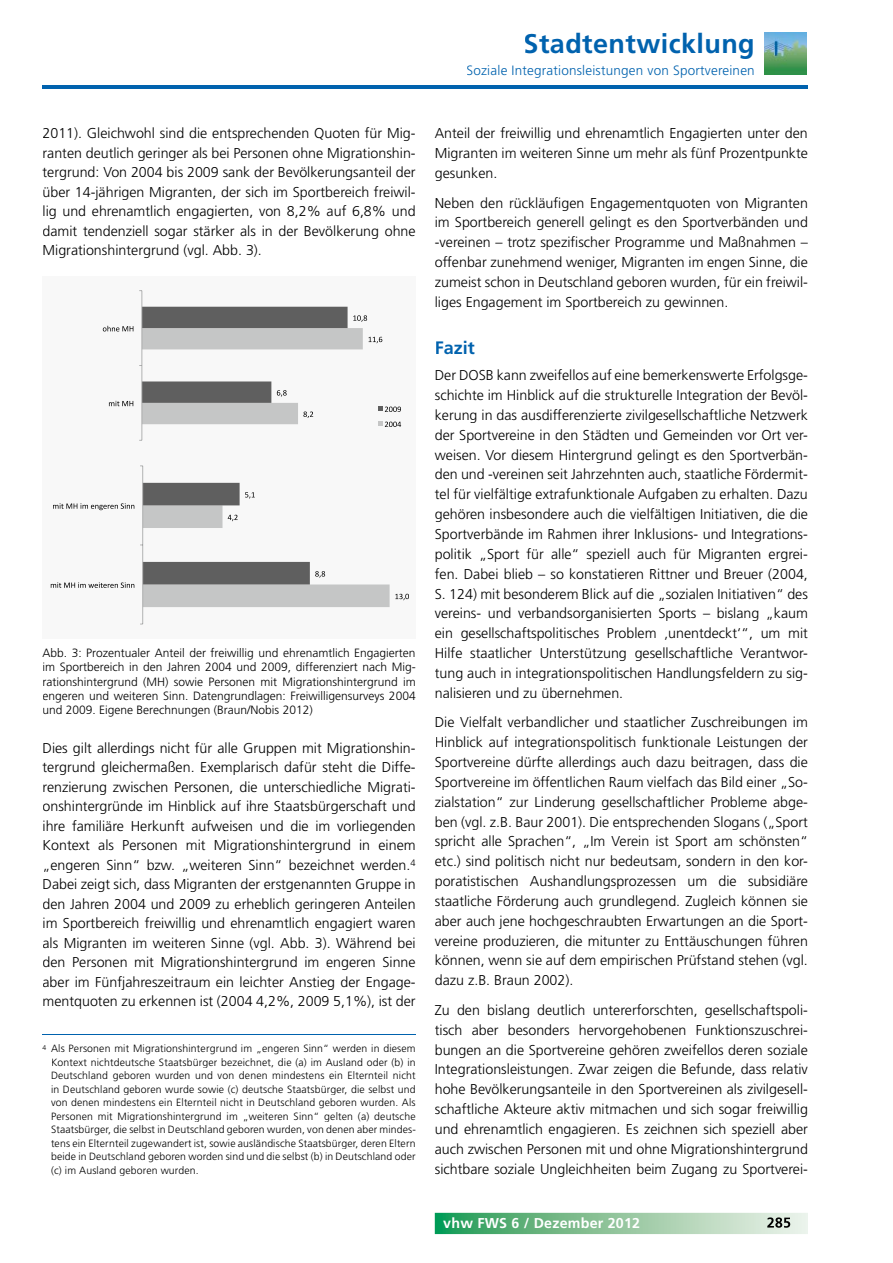
<style>
.page{position:relative;width:893px;height:1263px;background:#fff}
.page>*{position:absolute;margin:0;border:0;box-sizing:border-box;transform-origin:0 0}
.t1{font:700 27px "Frutiger LT";letter-spacing:.015em;color:#0062ae}
.t2{font:700 18px "Frutiger LT";color:#0062ae}
.t3{font:300 14.25px/19.8px "Frutiger LT";color:#000;text-align:justify}
.t4{font:700 14.25px "Frutiger LT";letter-spacing:.015em;color:#fff}
.t5{font:300 13.5px "Frutiger LT";letter-spacing:.015em;color:#0062ae}
.t6{font:300 12px/14.4px "Frutiger CE";color:#000;text-align:justify}
.t7{font:300 10.5px/13.5px "Frutiger LT";letter-spacing:.015em;color:#000;text-align:justify}
</style>
<div class="page">
<hr style="left:43px;top:86px;width:765px;height:3px;background:#0062ae">
<svg style="left:435px;top:1213px;width:373px;height:21px;background:#8bc59d"></svg>
<img style="left:764px;top:32px;width:42px;height:43px">
<img style="left:767px;top:1217px;width:23px;height:11px">
<hr style="left:43px;top:1034px;width:373px;height:1px;background:#0062ae">
<div style="left:43px;top:276px;width:373px;height:363px;background:#f8f8f8"></div>
<hr style="left:141px;top:291px;width:1px;height:149px;background:#a4a5a5">
<svg style="left:109px;top:401px;width:24px;height:5px"></svg>
<svg style="left:103px;top:326px;width:30px;height:5px"></svg>
<svg style="left:139px;top:307px;width:262px;height:120px"></svg>
<hr style="left:142px;top:466px;width:1px;height:158px;background:#a4a5a5">
<svg style="left:51px;top:582px;width:83px;height:6px"></svg>
<svg style="left:53px;top:503px;width:81px;height:7px"></svg>
<svg style="left:140px;top:483px;width:269px;height:124px"></svg>
<h1 class="t1" style="left:524px;top:28px;width:233px">Stadtentwicklung</h1>
<p class="t5" style="left:466px;top:62px;width:290px">Soziale Integrationsleistungen von Sportvereinen</p>
<p class="t3" style="left:43px;top:124px;width:375px">2011). Gleichwohl sind die entsprechenden Quoten für Mig&shy;ranten deutlich geringer als bei Personen ohne Migrationshin&shy;tergrund: Von 2004 bis 2009 sank der Bevölkerungsanteil der über 14-jährigen Migranten, der sich im Sportbereich freiwil&shy;lig und ehrenamtlich engagierten, von 8,2% auf 6,8% und damit tendenziell sogar stärker als in der Bevölkerung ohne Migrationshintergrund (vgl. Abb. 3).</p>
<p class="t6" style="left:43px;top:645px;width:375px">Abb. 3: Prozentualer Anteil der freiwillig und ehrenamtlich Engagierten im Sportbereich in den Jahren 2004 und 2009, differenziert nach Mig&shy;rationshintergrund (MH) sowie Personen mit Migrationshintergrund im engeren und weiteren Sinn. Datengrundlagen: Freiwilligensurveys 2004 und 2009. Eigene Berechnungen (Braun/Nobis 2012)</p>
<p class="t3" style="left:43px;top:738px;width:375px">Dies gilt allerdings nicht für alle Gruppen mit Migrationshin&shy;tergrund gleichermaßen. Exemplarisch dafür steht die Diffe&shy;renzierung zwischen Personen, die unterschiedliche Migrati&shy;onshintergründe im Hinblick auf ihre Staatsbürgerschaft und ihre familiäre Herkunft aufweisen und die im vorliegenden Kontext als Personen mit Migrationshintergrund in einem „engeren Sinn“ bzw. „weiteren Sinn“ bezeichnet werden.<sup>4<br></sup>Dabei zeigt sich, dass Migranten der erstgenannten Gruppe in den Jahren 2004 und 2009 zu erheblich geringeren Anteilen im Sportbereich freiwillig und ehrenamtlich engagiert waren als Migranten im weiteren Sinne (vgl. Abb. 3). Während bei den Personen mit Migrationshintergrund im engeren Sinne aber im Fünfjahreszeitraum ein leichter Anstieg der Engage&shy;mentquoten zu erkennen ist (2004 4,2%, 2009 5,1%), ist der</p>
<p class="t7" style="left:51px;top:1042px;width:366px;text-indent:-9px"><sup>4</sup> Als Personen mit Migrationshintergrund im „engeren Sinn“ werden in diesem Kontext nichtdeutsche Staatsbürger bezeichnet, die (a) im Ausland oder (b) in Deutschland geboren wurden und von denen mindestens ein Elternteil nicht in Deutschland geboren wurde sowie (c) deutsche Staatsbürger, die selbst und von denen mindestens ein Elternteil nicht in Deutschland geboren wurden. Als Personen mit Migrationshintergrund im „weiteren Sinn“ gelten (a) deutsche Staatsbürger, die selbst in Deutschland geboren wurden, von denen aber mindes&shy;tens ein Elternteil zugewandert ist, sowie ausländische Staatsbürger, deren Eltern beide in Deutschland geboren worden sind und die selbst (b) in Deutschland oder (c) im Ausland geboren wurden.</p>
<p class="t3" style="left:435px;top:124px;width:375px">Anteil der freiwillig und ehrenamtlich Engagierten unter den Migranten im weiteren Sinne um mehr als fünf Prozentpunkte gesunken.</p>
<p class="t3" style="left:435px;top:193px;width:375px">Neben den rückläufigen Engagementquoten von Migranten im Sportbereich generell gelingt es den Sportverbänden und -vereinen – trotz spezifischer Programme und Maßnahmen – offenbar zunehmend weniger, Migranten im engen Sinne, die zumeist schon in Deutschland geboren wurden, für ein freiwil&shy;liges Engagement im Sportbereich zu gewinnen.</p>
<p class="t2" style="left:435px;top:337px;width:42px">Fazit</p>
<p class="t3" style="left:435px;top:366px;width:375px">Der DOSB kann zweifellos auf eine bemerkenswerte Erfolgsge&shy;schichte im Hinblick auf die strukturelle Integration der Bevöl&shy;kerung in das ausdifferenzierte zivilgesellschaftliche Netzwerk der Sportvereine in den Städten und Gemeinden vor Ort ver&shy;weisen. Vor diesem Hintergrund gelingt es den Sportverbän&shy;den und -vereinen seit Jahrzehnten auch, staatliche Fördermit&shy;tel für vielfältige extrafunktionale Aufgaben zu erhalten. Dazu gehören insbesondere auch die vielfältigen Initiativen, die die Sportverbände im Rahmen ihrer Inklusions- und Integrations&shy;politik „Sport für alle“ speziell auch für Migranten ergrei&shy;fen. Dabei blieb – so konstatieren Rittner und Breuer (2004, S. 124) mit besonderem Blick auf die „sozialen Initiativen“ des vereins- und verbandsorganisierten Sports – bislang „kaum ein gesellschaftspolitisches Problem ‚unentdeckt‘“, um mit Hilfe staatlicher Unterstützung gesellschaftliche Verantwor&shy;tung auch in integrationspolitischen Handlungsfeldern zu sig&shy;nalisieren und zu übernehmen.</p>
<p class="t3" style="left:435px;top:713px;width:375px">Die Vielfalt verbandlicher und staatlicher Zuschreibungen im Hinblick auf integrationspolitisch funktionale Leistungen der Sportvereine dürfte allerdings auch dazu beitragen, dass die Sportvereine im öffentlichen Raum vielfach das Bild einer „So&shy;zialstation“ zur Linderung gesellschaftlicher Probleme abge&shy;ben (vgl. z.B. Baur 2001). Die entsprechenden Slogans („Sport spricht alle Sprachen“, „Im Verein ist Sport am schönsten“ etc.) sind politisch nicht nur bedeutsam, sondern in den kor&shy;poratistischen Aushandlungsprozessen um die subsidiäre staatliche Förderung auch grundlegend. Zugleich können sie aber auch jene hochgeschraubten Erwartungen an die Sport&shy;vereine produzieren, die mitunter zu Enttäuschungen führen können, wenn sie auf dem empirischen Prüfstand stehen (vgl. dazu z.B. Braun 2002).</p>
<p class="t3" style="left:435px;top:1000px;width:375px">Zu den bislang deutlich untererforschten, gesellschaftspoli&shy;tisch aber besonders hervorgehobenen Funktionszuschrei&shy;bungen an die Sportvereine gehören zweifellos deren soziale Integrationsleistungen. Zwar zeigen die Befunde, dass relativ hohe Bevölkerungsanteile in den Sportvereinen als zivilgesell&shy;schaftliche Akteure aktiv mitmachen und sich sogar freiwillig und ehrenamtlich engagieren. Es zeichnen sich speziell aber auch zwischen Personen mit und ohne Migrationshintergrund sichtbare soziale Ungleichheiten beim Zugang zu Sportverei-</p>
<p class="t4" style="left:443px;top:1215px;width:198px">vhw FWS 6 / Dezember 2012</p>
</div>
